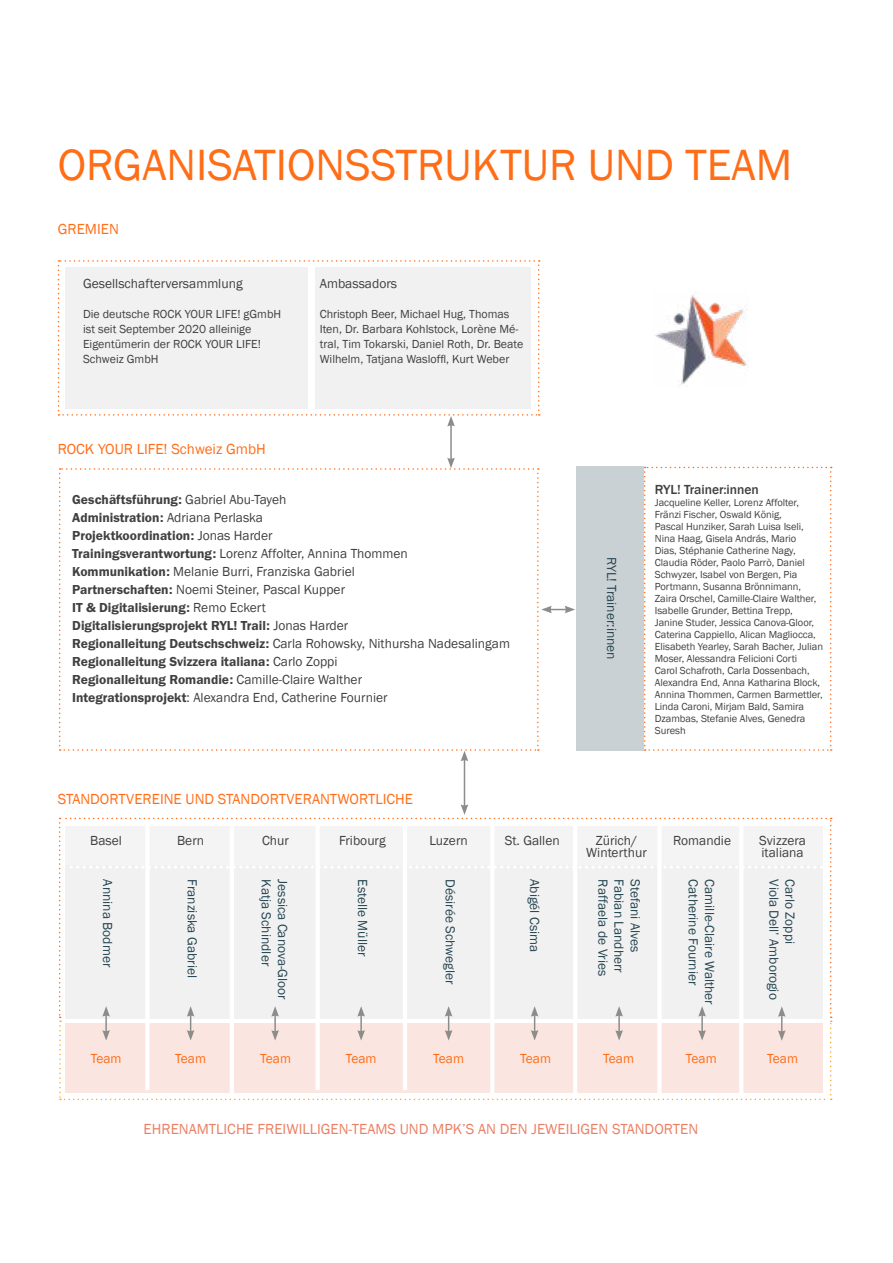
<style>
.page{position:relative;width:893px;height:1263px;background:#fff}
.page>*{position:absolute;margin:0;border:0;box-sizing:border-box;transform-origin:0 0}
.t1{font:45px "Franklin Gothic";color:#ff6d16}
.t2{font:15px "Franklin Gothic";color:#ff6d16}
.t3{font:15px "Franklin Gothic";color:#eb7f63}
.t4{font:13.5px/18px "Franklin Gothic";color:#404040}
.t5{font:13.5px/18px "Franklin Gothic URW Dem";color:#404040}
.t6{font:13.5px "Franklin Gothic";color:#254652}
.t7{font:13.5px "Franklin Gothic";color:#ff6d16}
.t8{font:13.5px "Franklin Gothic";color:#294652}
.t9{font:500 13.5px "Franklin Gothic";letter-spacing:-.005em;color:#404040}
.t10{font:12px/15px "Franklin Gothic";color:#404040}
.t11{font:10.5px/12px "Franklin Gothic";letter-spacing:-.005em;color:#404040}
.s1{font-family:"Franklin Gothic"}
.s2{font-family:"Franklin Gothic URW Dem"}
</style>
<div class="page">
<div style="left:576px;top:467px;width:68px;height:284px;background:#c9d1d4"></div>
<hr style="left:464px;top:759px;width:1px;height:48px;background:#8c8c8c">
<hr style="left:450px;top:424px;width:2px;height:36px;background:#8c8c8c">
<svg style="left:58px;top:260px;width:482px;height:166px"></svg>
<svg style="left:59px;top:458px;width:516px;height:303px"></svg>
<svg style="left:59px;top:804px;width:773px;height:296px"></svg>
<img style="left:655px;top:293px;width:94px;height:93px">
<svg style="left:644px;top:467px;width:188px;height:284px"></svg>
<h1 class="t1" style="left:58px;top:137px;width:736px">ORGANISATIONSSTRUKTUR UND TEAM</h1>
<h2 class="t2" style="left:58px;top:220px;width:63px">GREMIEN</h2>
<p class="t4" style="left:83px;top:275px;width:161px">Gesellschafterversammlung</p>
<p class="t10" style="left:83px;top:307px;width:200px">Die deutsche ROCK YOUR LIFE! gGmbH ist seit September 2020 alleinige<br>Eigentümerin der ROCK YOUR LIFE!<br>Schweiz GmbH</p>
<h2 class="t2" style="left:58px;top:440px;width:210px">ROCK YOUR LIFE! Schweiz GmbH</h2>
<p class="t4" style="left:320px;top:275px;width:79px">Ambassadors</p>
<p class="t10" style="left:320px;top:307px;width:205px">Christoph Beer, Michael Hug, Thomas Iten, Dr. Barbara Kohlstock, Lorène Mé&shy;tral, Tim Tokarski, Daniel Roth, Dr. Beate Wilhelm, Tatjana Wasloffl, Kurt Weber</p>
<p class="t5" style="left:72px;top:490px;width:216px">Geschäftsführung: <span class="s1">Gabriel Abu-Tayeh<br></span>Administration: <span class="s1">Adriana Perlaska<br></span>Projektkoordination: <span class="s1">Jonas Harder</span></p>
<p class="t4" style="left:72px;top:545px;width:337px"><span class="s2">Trainingsverantwortung:</span> Lorenz Affolter, Annina Thommen<br><span class="s2">Kommunikation:</span> Melanie Burri, Franziska Gabriel<br><span class="s2">Partnerschaften:</span> Noemi Steiner, Pascal Kupper</p>
<p class="t5" style="left:72px;top:598px;width:278px">IT &amp; Digitalisierung: <span class="s1">Remo Eckert<br></span>Digitalisierungsprojekt RYL! Trail: <span class="s1">Jonas Harder</span></p>
<p class="t4" style="left:72px;top:635px;width:439px"><span class="s2">Regionalleitung Deutschschweiz:</span> Carla Rohowsky, Nithursha Nadesalingam</p>
<p class="t5" style="left:72px;top:652px;width:291px">Regionalleitung Svizzera italiana: <span class="s1">Carlo Zoppi<br></span>Regionalleitung Romandie: <span class="s1">Camille-Claire Walther</span></p>
<p class="t4" style="left:72px;top:689px;width:317px"><span class="s2">Integrationsprojekt</span>: Alexandra End, Catherine Fournier</p>
<h2 class="t2" style="left:58px;top:790px;width:357px">STANDORTVEREINE UND STANDORTVERANTWORTLICHE</h2>
<p class="t8" style="left:620px;top:557px;width:105px;rotate:90deg">RYL! Trainer:innen</p>
<p class="t9" style="left:655px;top:481px;width:105px">RYL! Trainer:innen</p>
<p class="t11" style="left:655px;top:497px;width:170px">Jacqueline Keller, Lorenz Affolter, Fränzi Fischer, Oswald König,<br>Pascal Hunziker, Sarah Luisa Iseli, Nina Haag, Gisela András, Mario<br>Dias, Stéphanie Catherine Nagy, Claudia Röder, Paolo Parrò, Daniel Schwyzer, Isabel von Bergen, Pia Portmann, Susanna Brönnimann, Zaira Orschel, Camille-Claire Walther, Isabelle Grunder, Bettina Trepp, Janine Studer, Jessica Canova-Gloor, Caterina Cappiello, Alican Magliocca, Elisabeth Yearley, Sarah Bacher, Julian Moser, Alessandra Felicioni Corti<br>Carol Schafroth, Carla Dossenbach, Alexandra End, Anna Katharina Block, Annina Thommen, Carmen Barmettler, Linda Caroni, Mirjam Bald, Samira Dzambas, Stefanie Alves, Genedra Suresh</p>
<p class="t4" style="left:596px;top:832px;width:43px">Zürich/</p>
<p class="t4" style="left:673px;top:832px;width:59px">Romandie</p>
<p class="t4" style="left:586px;top:844px;width:62px">Winterthur</p>
<p class="t4" style="left:177px;top:832px;width:28px">Bern</p>
<p class="t4" style="left:262px;top:832px;width:28px">Chur</p>
<p class="t4" style="left:339px;top:832px;width:48px">Fribourg</p>
<p class="t4" style="left:429px;top:832px;width:40px">Luzern</p>
<p class="t4" style="left:505px;top:832px;width:57px">St. Gallen</p>
<p class="t4" style="left:90px;top:832px;width:33px">Basel</p>
<p class="t6" style="left:116px;top:879px;width:89px;rotate:90deg">Annina Bodmer</p>
<p class="t6" style="left:371px;top:879px;width:79px;rotate:90deg">Estelle Müller</p>
<p class="t6" style="left:459px;top:879px;width:107px;rotate:90deg">Désirée Schwegler</p>
<p class="t6" style="left:543px;top:879px;width:74px;rotate:90deg">Abigél Csima</p>
<p class="t6" style="left:702px;top:879px;width:107px;rotate:90deg">Catherine Fournier</p>
<p class="t6" style="left:718px;top:879px;width:127px;rotate:90deg">Camille-Claire Walther</p>
<p class="t6" style="left:201px;top:879px;width:100px;rotate:90deg">Franziska Gabriel</p>
<p class="t6" style="left:275px;top:879px;width:88px;rotate:90deg">Katja Schindler</p>
<p class="t6" style="left:291px;top:879px;width:122px;rotate:90deg">Jessica Canova-Gloor</p>
<p class="t6" style="left:611px;top:879px;width:98px;rotate:90deg">Raffaela de Vries</p>
<p class="t6" style="left:627px;top:879px;width:95px;rotate:90deg">Fabian Landherr</p>
<p class="t6" style="left:644px;top:879px;width:74px;rotate:90deg">Stefani Alves</p>
<p class="t4" style="left:759px;top:835px;width:48px;line-height:12px">Svizzera italiana</p>
<p class="t6" style="left:782px;top:879px;width:122px;rotate:90deg">Viola Dell’ Amborogio</p>
<p class="t6" style="left:798px;top:879px;width:66px;rotate:90deg">Carlo Zoppi</p>
<p class="t7" style="left:91px;top:1050px;width:32px">Team</p>
<p class="t7" style="left:175px;top:1050px;width:32px">Team</p>
<p class="t7" style="left:260px;top:1050px;width:32px">Team</p>
<p class="t7" style="left:346px;top:1050px;width:32px">Team</p>
<p class="t7" style="left:433px;top:1050px;width:32px">Team</p>
<p class="t7" style="left:520px;top:1050px;width:32px">Team</p>
<p class="t7" style="left:603px;top:1050px;width:32px">Team</p>
<p class="t7" style="left:686px;top:1050px;width:32px">Team</p>
<p class="t7" style="left:767px;top:1050px;width:32px">Team</p>
<h2 class="t3" style="left:144px;top:1120px;width:556px">EHRENAMTLICHE FREIWILLIGEN-TEAMS UND MPK’S AN DEN JEWEILIGEN STANDORTEN</h2>
</div>
